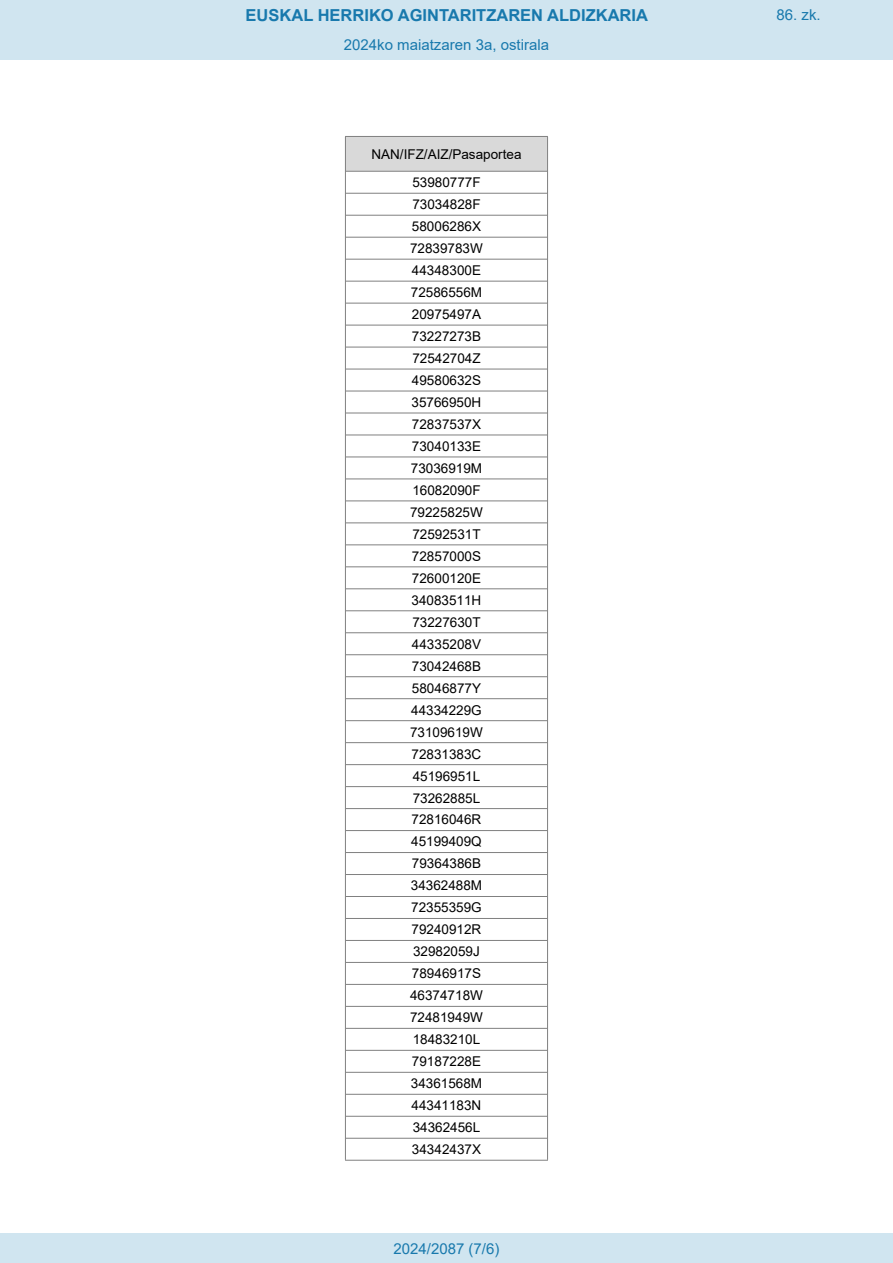
<style>
.page{position:relative;width:893px;height:1263px;background:#fff}
.page>*{position:absolute;margin:0;border:0;box-sizing:border-box;transform-origin:0 0}
.t1{font:700 16.5px "Arial";color:#1879ad}
.Paginacion_Centro{font:15px "Arial";color:#1879ad}
.t2{font:13.5px/21.9px "Arial";color:#000;text-align:center}
</style>
<div class="page">
<div style="left:346px;top:137px;width:201px;height:34px;background:#d9d9d9"></div>
<hr style="left:345px;top:137px;width:1px;height:1023px;background:#808080">
<hr style="left:547px;top:137px;width:1px;height:1023px;background:#808080">
<hr style="left:345px;top:136px;width:203px;height:1px;background:#808080">
<hr style="left:346px;top:171px;width:201px;height:1px;background:#808080">
<hr style="left:346px;top:193px;width:201px;height:1px;background:#808080">
<hr style="left:346px;top:215px;width:201px;height:1px;background:#808080">
<hr style="left:346px;top:237px;width:201px;height:1px;background:#808080">
<hr style="left:346px;top:259px;width:201px;height:1px;background:#808080">
<hr style="left:346px;top:281px;width:201px;height:1px;background:#808080">
<hr style="left:346px;top:303px;width:201px;height:1px;background:#808080">
<hr style="left:346px;top:325px;width:201px;height:1px;background:#808080">
<hr style="left:346px;top:347px;width:201px;height:1px;background:#808080">
<hr style="left:346px;top:369px;width:201px;height:1px;background:#808080">
<hr style="left:346px;top:391px;width:201px;height:1px;background:#808080">
<hr style="left:346px;top:413px;width:201px;height:1px;background:#808080">
<hr style="left:346px;top:435px;width:201px;height:1px;background:#808080">
<hr style="left:346px;top:457px;width:201px;height:1px;background:#808080">
<hr style="left:346px;top:478px;width:201px;height:1px;background:#808080">
<hr style="left:346px;top:500px;width:201px;height:1px;background:#808080">
<hr style="left:346px;top:522px;width:201px;height:1px;background:#808080">
<hr style="left:346px;top:544px;width:201px;height:1px;background:#808080">
<hr style="left:346px;top:566px;width:201px;height:1px;background:#808080">
<hr style="left:346px;top:588px;width:201px;height:1px;background:#808080">
<hr style="left:346px;top:610px;width:201px;height:1px;background:#808080">
<hr style="left:346px;top:632px;width:201px;height:1px;background:#808080">
<hr style="left:346px;top:654px;width:201px;height:1px;background:#808080">
<hr style="left:346px;top:676px;width:201px;height:1px;background:#808080">
<hr style="left:346px;top:698px;width:201px;height:1px;background:#808080">
<hr style="left:346px;top:720px;width:201px;height:1px;background:#808080">
<hr style="left:346px;top:742px;width:201px;height:1px;background:#808080">
<hr style="left:346px;top:764px;width:201px;height:1px;background:#808080">
<hr style="left:346px;top:786px;width:201px;height:1px;background:#808080">
<hr style="left:346px;top:808px;width:201px;height:1px;background:#808080">
<hr style="left:346px;top:830px;width:201px;height:1px;background:#808080">
<hr style="left:346px;top:852px;width:201px;height:1px;background:#808080">
<hr style="left:346px;top:874px;width:201px;height:1px;background:#808080">
<hr style="left:346px;top:896px;width:201px;height:1px;background:#808080">
<hr style="left:346px;top:918px;width:201px;height:1px;background:#808080">
<hr style="left:346px;top:940px;width:201px;height:1px;background:#808080">
<hr style="left:346px;top:962px;width:201px;height:1px;background:#808080">
<hr style="left:346px;top:984px;width:201px;height:1px;background:#808080">
<hr style="left:346px;top:1006px;width:201px;height:1px;background:#808080">
<hr style="left:346px;top:1028px;width:201px;height:1px;background:#808080">
<hr style="left:346px;top:1050px;width:201px;height:1px;background:#808080">
<hr style="left:346px;top:1072px;width:201px;height:1px;background:#808080">
<hr style="left:346px;top:1094px;width:201px;height:1px;background:#808080">
<hr style="left:346px;top:1116px;width:201px;height:1px;background:#808080">
<hr style="left:346px;top:1138px;width:201px;height:1px;background:#808080">
<hr style="left:345px;top:1160px;width:203px;height:1px;background:#808080">
<div style="left:0;top:0;width:893px;height:60px;background:#d0e5f0"></div>
<div style="left:0;top:1233px;width:893px;height:30px;background:#d0e5f0"></div>
<p class="t1" style="left:246px;top:3px;width:404px">EUSKAL HERRIKO AGINTARITZAREN ALDIZKARIA</p>
<p class="Paginacion_Centro" style="left:776px;top:5px;width:46px">86. zk.</p>
<p class="Paginacion_Centro" style="left:344px;top:35px;width:207px">2024ko maiatzaren 3a, ostirala</p>
<p class="t2" style="left:371px;top:140px;width:152px;line-height:28.3px">NAN/IFZ/AIZ/Pasaportea<br>53980777F</p>
<p class="t2" style="left:410px;top:193px;width:74px;text-align:left">73034828F<br>58006286X<br>72839783W<br>44348300E<br>72586556M<br>20975497A<br>73227273B<br>72542704Z<br>49580632S<br>35766950H<br>72837537X<br>73040133E<br>73036919M<br>16082090F<br>79225825W<br>72592531T<br>72857000S<br>72600120E<br>34083511H<br>73227630T<br>44335208V<br>73042468B<br>58046877Y<br>44334229G<br>73109619W<br>72831383C<br>45196951L<br>73262885L<br>72816046R<br>45199409Q<br>79364386B<br>34362488M<br>72355359G<br>79240912R<br>32982059J<br>78946917S<br>46374718W<br>72481949W<br>18483210L<br>79187228E<br>34361568M<br>44341183N<br>34362456L<br>34342437X</p>
<p class="Paginacion_Centro" style="left:393px;top:1238px;width:107px">2024/2087 (7/6)</p>
</div>
